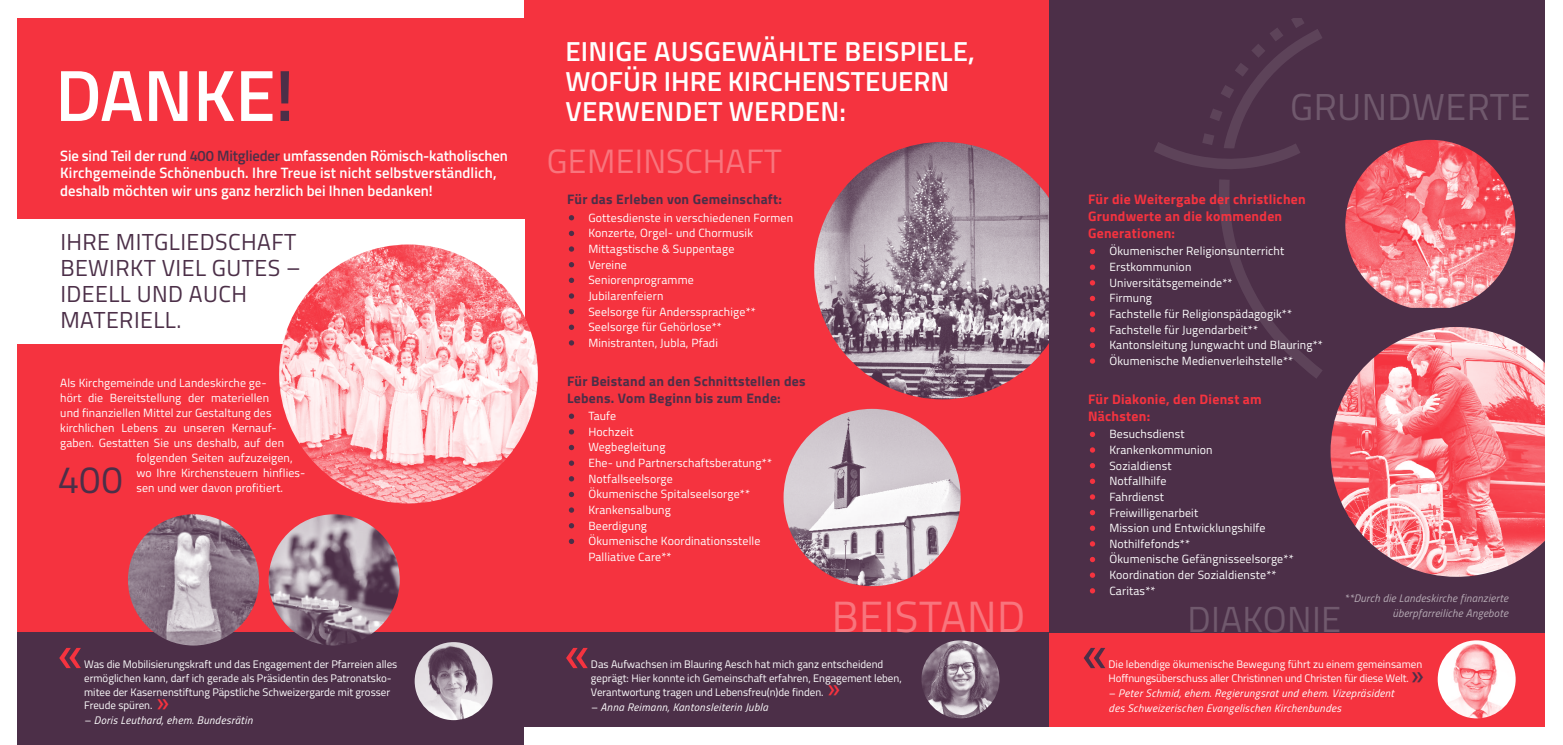
<style>
.page{position:relative;width:1563px;height:745px;background:#fff}
.page>*{position:absolute;margin:0;border:0;box-sizing:border-box;transform-origin:0 0}
.t1{font:600 72.5px "Titillium";color:#fff}
.t2{font:50px "Frutiger";color:#f5333f}
.t3{font:50px "Frutiger";color:#4c2f48}
.t4{font:43.75px "Titillium";letter-spacing:.01em;color:#f8757d}
.t5{font:38.25px "Titillium";color:#4c2f48}
.t6{font:37.5px "Titillium";letter-spacing:.01em;color:#70596d}
.t7{font:36.25px "Titillium";letter-spacing:.01em;color:#70596d}
.t8{font:33.75px "Titillium";letter-spacing:.01em;color:#f8757d}
.t9{font:600 27.5px/30px "Titillium";letter-spacing:.01em;color:#fff}
.t10{font:25px "Frutiger";color:#f5333f}
.t11{font:25px "Frutiger";color:#4c2f48}
.t12{font:23.12px/26.2px "Titillium";letter-spacing:.02em;color:#4c2f48}
.t13{font:600 15px/17.5px "Titillium";color:#fff}
.t14{font:700 13.75px/16.9px "Titillium";letter-spacing:.02em;color:#f5333f}
.t15{font:700 13.75px/16.9px "Titillium";letter-spacing:.02em;color:#4c2f48}
.t16{font:11.88px/15.6px "Titillium";letter-spacing:.015em;color:#fff}
.t17{font:11px/13.8px "Titillium";color:#fff}
.t18{font:italic 11px/15px "Titillium";letter-spacing:.03em;color:#fff}
.t19{font:italic 11px/15px "Titillium";letter-spacing:.02em;color:#b7acb6;text-align:right}
.s1{color:#4c2f48}
</style>
<div class="page">
<div style="left:524px;top:18px;width:525px;height:614px;background:#f5333f"></div>
<div style="left:18px;top:18px;width:507px;height:708px;background:#f5333f"></div>
<img style="left:814px;top:142px;width:257px;height:257px;border-radius:129px">
<div style="left:18px;top:632px;width:1031px;height:112px;background:#4c2f48"></div>
<div style="left:1049px;top:632px;width:496px;height:112px;background:#f5333f"></div>
<div style="left:11px;top:219px;width:513px;height:124px;background:#fff"></div>
<img style="left:279px;top:244px;width:259px;height:259px;border-radius:129px">
<img style="left:128px;top:514px;width:131px;height:131px;border-radius:66px">
<img style="left:269px;top:514px;width:131px;height:131px;border-radius:66px">
<img style="left:415px;top:641px;width:78px;height:78px;border-radius:39px">
<div style="left:1049px;top:18px;width:496px;height:614px;background:#4c2f48"></div>
<svg style="left:1219px;top:179px;width:103px;height:199px"></svg>
<svg style="left:1154px;top:18px;width:168px;height:151px"></svg>
<svg style="left:569px;top:215px;width:5px;height:5px"></svg>
<svg style="left:569px;top:230px;width:5px;height:6px"></svg>
<svg style="left:569px;top:246px;width:5px;height:5px"></svg>
<svg style="left:569px;top:262px;width:5px;height:5px"></svg>
<svg style="left:569px;top:277px;width:5px;height:6px"></svg>
<svg style="left:569px;top:293px;width:5px;height:5px"></svg>
<svg style="left:569px;top:309px;width:5px;height:5px"></svg>
<svg style="left:569px;top:324px;width:5px;height:6px"></svg>
<svg style="left:569px;top:340px;width:5px;height:5px"></svg>
<svg style="left:569px;top:413px;width:5px;height:5px"></svg>
<svg style="left:569px;top:429px;width:5px;height:5px"></svg>
<svg style="left:569px;top:444px;width:5px;height:6px"></svg>
<svg style="left:569px;top:460px;width:5px;height:5px"></svg>
<svg style="left:569px;top:476px;width:5px;height:5px"></svg>
<svg style="left:569px;top:491px;width:5px;height:6px"></svg>
<svg style="left:569px;top:507px;width:5px;height:5px"></svg>
<svg style="left:569px;top:523px;width:5px;height:5px"></svg>
<svg style="left:569px;top:538px;width:5px;height:5px"></svg>
<img style="left:783px;top:408px;width:177px;height:177px;border-radius:89px">
<svg style="left:1090px;top:249px;width:5px;height:5px"></svg>
<svg style="left:1090px;top:264px;width:5px;height:6px"></svg>
<svg style="left:1090px;top:280px;width:5px;height:5px"></svg>
<svg style="left:1090px;top:295px;width:5px;height:6px"></svg>
<svg style="left:1090px;top:311px;width:5px;height:5px"></svg>
<svg style="left:1090px;top:327px;width:5px;height:5px"></svg>
<svg style="left:1090px;top:342px;width:5px;height:6px"></svg>
<svg style="left:1090px;top:358px;width:5px;height:5px"></svg>
<svg style="left:1090px;top:431px;width:5px;height:6px"></svg>
<svg style="left:1090px;top:447px;width:5px;height:5px"></svg>
<svg style="left:1090px;top:463px;width:5px;height:5px"></svg>
<svg style="left:1090px;top:478px;width:5px;height:5px"></svg>
<svg style="left:1090px;top:494px;width:5px;height:5px"></svg>
<svg style="left:1090px;top:510px;width:5px;height:5px"></svg>
<svg style="left:1090px;top:525px;width:5px;height:5px"></svg>
<svg style="left:1090px;top:541px;width:5px;height:5px"></svg>
<svg style="left:1090px;top:556px;width:5px;height:6px"></svg>
<svg style="left:1090px;top:572px;width:5px;height:5px"></svg>
<svg style="left:1090px;top:588px;width:5px;height:5px"></svg>
<img style="left:1345px;top:140px;width:170px;height:167px">
<img style="left:1330px;top:327px;width:215px;height:249px">
<img style="left:1437px;top:640px;width:78px;height:78px;border-radius:39px">
<img style="left:921px;top:640px;width:78px;height:78px;border-radius:39px">
<div style="left:524px;top:726px;width:1039px;height:18px;background:#fff"></div>
<div style="left:524px;top:0;width:525px;height:18px;background:#f5333f"></div>
<div style="left:1049px;top:0;width:496px;height:18px;background:#4c2f48"></div>
<h1 class="t1" style="left:55px;top:41px;width:241px">DANKE<span class="s1">!</span></h1>
<p class="t13" style="left:60px;top:146px;width:449px">Sie sind Teil der rund <span class="s1">400 Mitglieder</span> umfassenden Römisch-katholischen<br>Kirchgemeinde Schönenbuch. Ihre Treue ist nicht selbstverständlich, deshalb möchten wir uns ganz herzlich bei Ihnen bedanken!</p>
<h3 class="t12" style="left:60px;top:227px;width:242px">IHRE MITGLIEDSCHAFT<br>BEWIRKT VIEL GUTES –<br>IDEELL UND AUCH<br>MATERIELL.</h3>
<p class="t16" style="left:60px;top:374px;width:208px">Als Kirchgemeinde und Landeskirche ge-</p>
<p class="t16" style="left:60px;top:389px;width:210px">hört die Bereitstellung der materiellen</p>
<p class="t16" style="left:60px;top:404px;width:213px">und finanziellen Mittel zur Gestaltung des</p>
<p class="t16" style="left:60px;top:419px;width:218px">kirchlichen Lebens zu unseren Kernauf-</p>
<p class="t16" style="left:60px;top:434px;width:225px">gaben. Gestatten Sie uns deshalb, auf den</p>
<p class="t16" style="left:136px;top:449px;width:158px">folgenden Seiten aufzuzeigen,</p>
<p class="t16" style="left:136px;top:464px;width:170px">wo Ihre Kirchensteuern hinflies-</p>
<h3 class="t5" style="left:58px;top:451px;width:67px">400</h3>
<p class="t16" style="left:136px;top:479px;width:148px">sen und wer davon profitiert.</p>
<h2 class="t2" style="left:57px;top:624px;width:29px">«</h2>
<p class="t17" style="left:84px;top:656px;width:315px">Was die Mobilisierungskraft und das Engagement der Pfarreien alles ermöglichen kann, darf ich gerade als Präsidentin des Patronatsko&shy;mitee der Kasernenstiftung Päpstliche Schweizergarde mit grosser Freude spüren.</p>
<p class="t18" style="left:84px;top:712px;width:170px">– Doris Leuthard, ehem. Bundesrätin</p>
<h3 class="t10" style="left:156px;top:687px;width:15px">»</h3>
<h3 class="t9" style="left:565px;top:34px;width:411px">EINIGE AUSGEWÄHLTE BEISPIELE,<br>WOFÜR IHRE KIRCHENSTEUERN<br>VERWENDET WERDEN:</h3>
<h3 class="t8" style="left:547px;top:137px;width:236px">GEMEINSCHAFT</h3>
<p class="t15" style="left:567px;top:190px;width:216px">Für das Erleben von Gemeinschaft:</p>
<p class="t16" style="left:588px;top:209px;width:206px">Gottesdienste in verschiedenen Formen<br>Konzerte, Orgel- und Chormusik<br>Mittagstische &amp; Suppentage<br>Vereine<br>Seniorenprogramme<br>Jubilarenfeiern<br>Seelsorge für Anderssprachige**<br>Seelsorge für Gehörlose**<br>Ministranten, Jubla, Pfadi</p>
<p class="t15" style="left:567px;top:371px;width:240px">Für Beistand an den Schnittstellen des<br>Lebens. Vom Beginn bis zum Ende:</p>
<p class="t16" style="left:588px;top:407px;width:185px">Taufe<br>Hochzeit<br>Wegbegleitung<br>Ehe- und Partnerschaftsberatung**<br>Notfallseelsorge<br>Ökumenische Spitalseelsorge**<br>Krankensalbung<br>Beerdigung<br>Ökumenische Koordinationsstelle<br>Palliative Care**</p>
<h3 class="t4" style="left:831px;top:584px;width:195px">BEISTAND</h3>
<h2 class="t2" style="left:563px;top:624px;width:29px">«</h2>
<p class="t17" style="left:591px;top:656px;width:312px">Das Aufwachsen im Blauring Aesch hat mich ganz entscheidend geprägt: Hier konnte ich Gemeinschaft erfahren, Engagement leben,<br>Verantwortung tragen und Lebensfreu(n)de finden.</p>
<p class="t18" style="left:591px;top:698px;width:178px">– Anna Reimann, Kantonsleiterin Jubla</p>
<h3 class="t10" style="left:826px;top:673px;width:15px">»</h3>
<h3 class="t6" style="left:1290px;top:80px;width:242px">GRUNDWERTE</h3>
<p class="t14" style="left:1088px;top:190px;width:219px">Für die Weitergabe der christlichen<br>Grundwerte an die kommenden<br>Generationen:</p>
<p class="t16" style="left:1109px;top:243px;width:215px">Ökumenischer Religionsunterricht<br>Erstkommunion<br>Universitätsgemeinde**<br>Firmung<br>Fachstelle für Religionspädagogik**<br>Fachstelle für Jugendarbeit**<br>Kantonsleitung Jungwacht und Blauring**<br>Ökumenische Medienverleihstelle**</p>
<p class="t14" style="left:1088px;top:390px;width:175px">Für Diakonie, den Dienst am<br>Nächsten:</p>
<p class="t16" style="left:1109px;top:425px;width:186px">Besuchsdienst<br>Krankenkommunion<br>Sozialdienst<br>Notfallhilfe<br>Fahrdienst<br>Freiwilligenarbeit<br>Mission und Entwicklungshilfe<br>Nothilfefonds**<br>Ökumenische Gefängnisseelsorge**<br>Koordination der Sozialdienste**<br>Caritas**</p>
<p class="t19" style="left:1344px;top:589px;width:165px">**Durch die Landeskirche finanzierte überpfarreiliche Angebote</p>
<h3 class="t7" style="left:1187px;top:592px;width:155px">DIAKONIE</h3>
<p class="t17" style="left:1108px;top:656px;width:315px">Die lebendige ökumenische Bewegung führt zu einem gemeinsamen<br>Hoffnungsüberschuss aller Christinnen und Christen für diese Welt.</p>
<p class="t18" style="left:1108px;top:684px;width:287px">– Peter Schmid, ehem. Regierungsrat und ehem. Vizepräsident des Schweizerischen Evangelischen Kirchenbundes</p>
<h2 class="t3" style="left:1081px;top:624px;width:29px">«</h2>
<h3 class="t11" style="left:1410px;top:659px;width:15px">»</h3>
</div>
